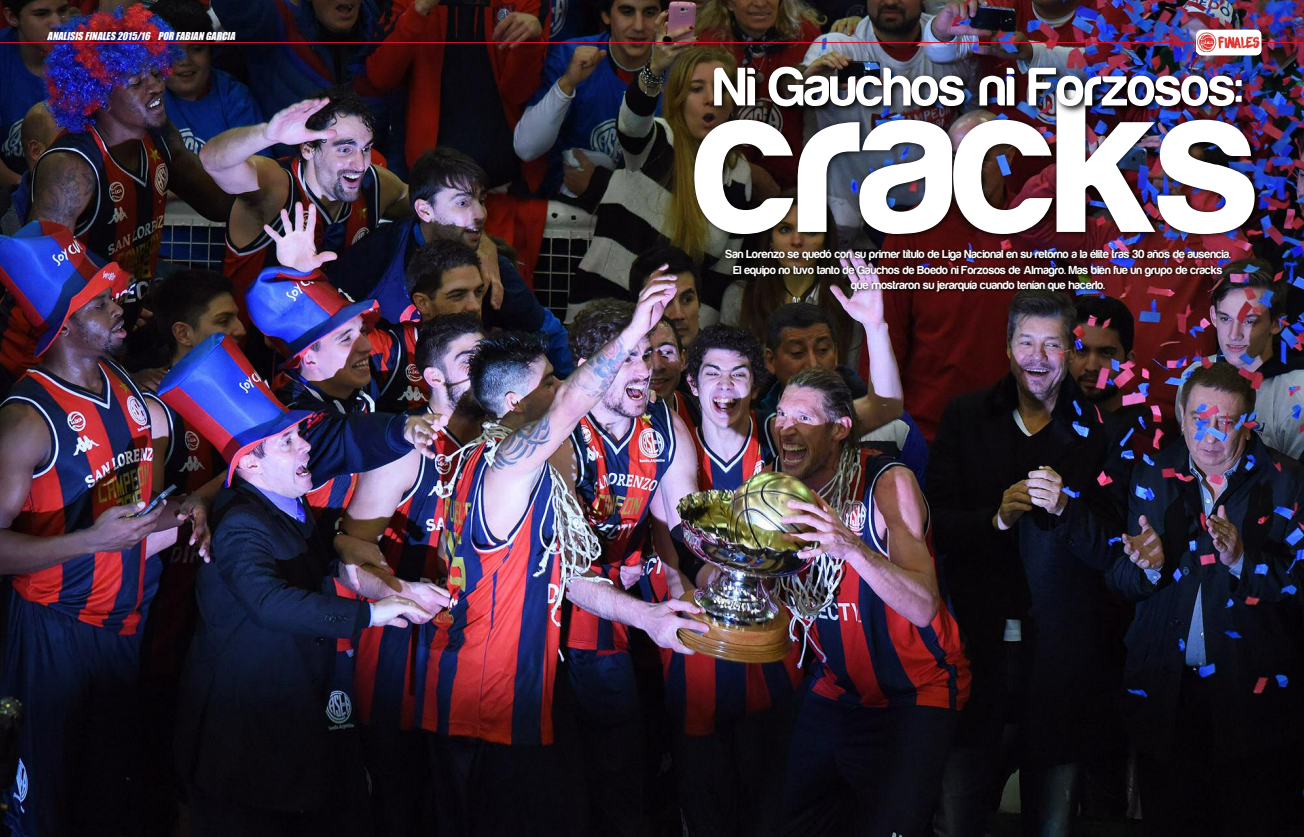
<style>
.page{position:relative;width:1304px;height:837px;background:#fff}
.page>*{position:absolute;margin:0;border:0;box-sizing:border-box;transform-origin:0 0}
.t1{font:700 211px "Harabara";color:#fff}
.t2{font:700 56px "Harabara";color:#fff}
.t3{font:700 12px/15.4px "Harabara";color:#fff;text-align:center}
.t4{font:italic 10px "Impact";color:#fff}
.s1{color:#c91631}
</style>
<div class="page">
<img style="left:0;top:0;width:1304px;height:836px">
<hr style="left:0;top:42px;width:1304px;height:1px;background:#c91631">
<div style="left:1196px;top:30px;width:65px;height:25px;background:#fff;border-radius:6px"></div>
<img style="left:1197px;top:30px;width:64px;height:25px;border-radius:6px">
<img style="left:625px;top:45px;width:679px;height:251px">
<img style="left:1198px;top:45px;width:63px;height:7px">
<img style="left:675px;top:52px;width:614px;height:87px">
<svg style="left:1196px;top:45px;width:2px;height:8px"></svg>
<img style="left:702px;top:90px;width:546px;height:49px">
<img style="left:691px;top:243px;width:578px;height:79px">
<p class="t4" style="left:44px;top:30px;width:193px"><span class="s1">.</span> ANALISIS FINALES 2015/16 <span class="s1">/</span> POR FABIAN gARcIA</p>
<h2 class="t2" style="left:714px;top:58px;width:529px">Ni Gauchos ni Forzosos:</h2>
<h1 class="t1" style="left:697px;top:52px;width:564px">cracks</h1>
<p class="t3" style="left:725px;top:246px;width:506px">San Lorenzo se quedó con su primer título de Liga Nacional en su retorno a la élite tras 30 años de ausencia.<br>El equipo no tuvo tanto de Gauchos de Boedo ni Forzosos de Almagro. Mas bien fue un grupo de cracks que mostraron su jerarquía cuando tenían que hacerlo.</p>
</div>
